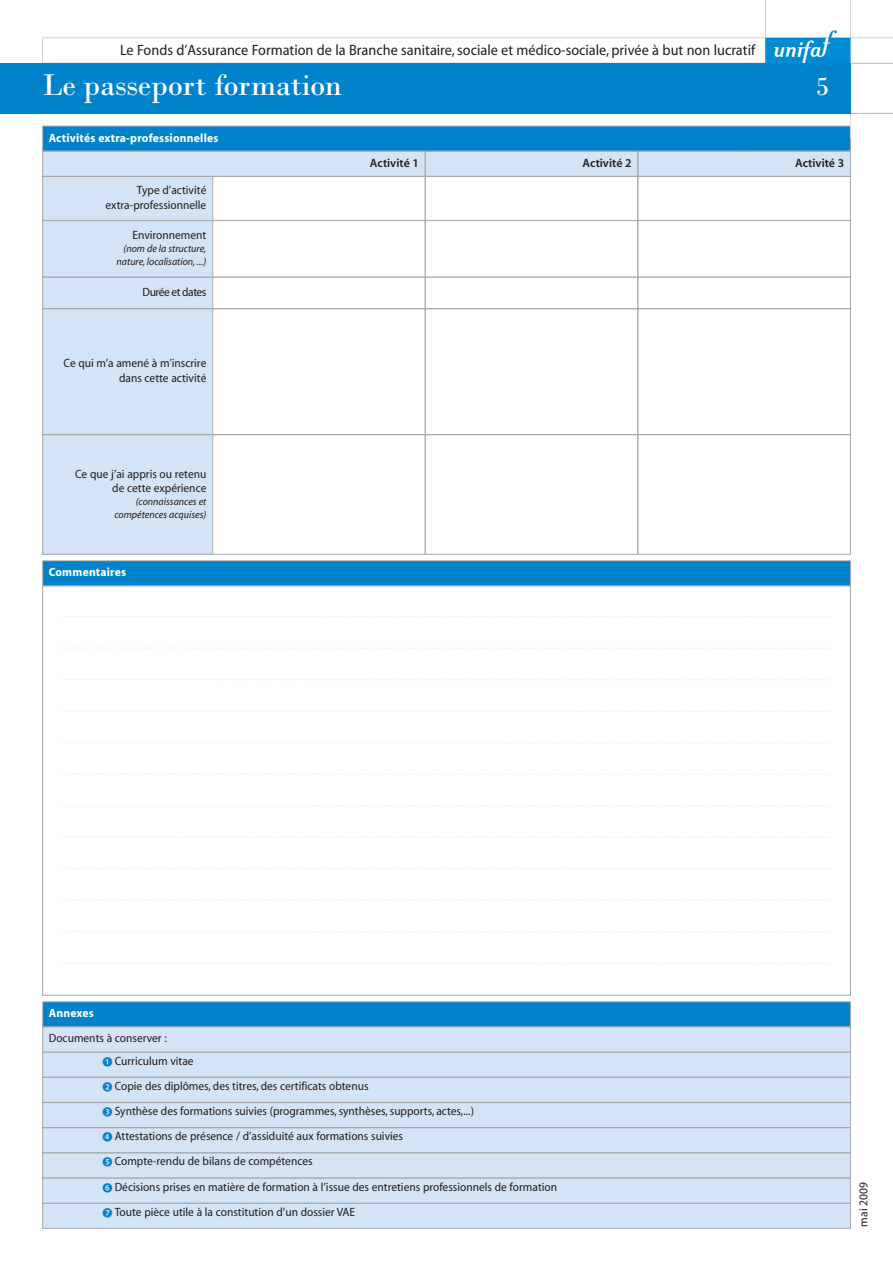
<style>
.page{position:relative;width:893px;height:1263px;background:#fff}
.page>*{position:absolute;margin:0;border:0;box-sizing:border-box;transform-origin:0 0}
.t1{font:31.5px "Bodoni";letter-spacing:-.015em;color:#fff}
.t2{font:30px "UNIFAF Logotypes";color:#008cd2}
.t3{font:27px "Bodoni";color:#fff}
.t4{font:15px "UNIFAF";color:#231f20}
.t5{font:12px/25.2px "UNIFAF";color:#231f20;text-align:right}
.t6{font:700 12px "UNIFAF";letter-spacing:.015em;color:#fff}
.t7{font:500 12px "UNIFAF";color:#231f20}
.t8{font:12px "UNIFAF";letter-spacing:-.04em;color:#231f20}
.t9{font:italic 10.5px/12.6px "UNIFAF";color:#231f20;text-align:right}
.s1{color:#fff}
.s2{font-family:"UNIFAF Pictogrammes";font-size:9px;color:#0083ca}
</style>
<div class="page">
<div style="left:43px;top:177px;width:169px;height:43px;background:#d4e3f5"></div>
<div style="left:43px;top:176px;width:170px;height:44px;border:1px solid #a7a8ab"></div>
<div style="left:43px;top:221px;width:169px;height:56px;background:#d4e3f5"></div>
<div style="left:43px;top:221px;width:170px;height:56px;border:1px solid #a7a8ab"></div>
<div style="left:43px;top:277px;width:169px;height:31px;background:#d4e3f5"></div>
<div style="left:43px;top:277px;width:170px;height:32px;border:1px solid #a7a8ab"></div>
<div style="left:43px;top:309px;width:169px;height:125px;background:#d4e3f5"></div>
<div style="left:43px;top:309px;width:170px;height:126px;border:1px solid #a7a8ab"></div>
<div style="left:43px;top:435px;width:169px;height:119px;background:#d4e3f5"></div>
<div style="left:43px;top:435px;width:170px;height:119px;border:1px solid #a7a8ab"></div>
<div style="left:43px;top:126px;width:807px;height:25px;background:#0083ca"></div>
<div style="left:43px;top:1002px;width:807px;height:25px;background:#0083ca"></div>
<div style="left:43px;top:1002px;width:807px;height:25px;border:1px solid #a7a8ab"></div>
<div style="left:213px;top:176px;width:212px;height:44px;border:1px solid #a7a8ab"></div>
<div style="left:213px;top:221px;width:212px;height:56px;border:1px solid #a7a8ab"></div>
<div style="left:213px;top:277px;width:212px;height:32px;border:1px solid #a7a8ab"></div>
<div style="left:213px;top:309px;width:212px;height:126px;border:1px solid #a7a8ab"></div>
<div style="left:425px;top:176px;width:213px;height:44px;border:1px solid #a7a8ab"></div>
<div style="left:425px;top:221px;width:213px;height:56px;border:1px solid #a7a8ab"></div>
<div style="left:425px;top:277px;width:213px;height:32px;border:1px solid #a7a8ab"></div>
<div style="left:425px;top:309px;width:213px;height:126px;border:1px solid #a7a8ab"></div>
<div style="left:638px;top:176px;width:212px;height:44px;border:1px solid #a7a8ab"></div>
<div style="left:638px;top:221px;width:212px;height:56px;border:1px solid #a7a8ab"></div>
<div style="left:638px;top:277px;width:212px;height:32px;border:1px solid #a7a8ab"></div>
<div style="left:638px;top:309px;width:212px;height:126px;border:1px solid #a7a8ab"></div>
<div style="left:43px;top:151px;width:382px;height:25px;background:#d4e3f5"></div>
<div style="left:43px;top:151px;width:382px;height:25px;border:1px solid #a7a8ab"></div>
<div style="left:425px;top:151px;width:213px;height:25px;background:#d4e3f5"></div>
<div style="left:425px;top:151px;width:213px;height:25px;border:1px solid #a7a8ab"></div>
<div style="left:638px;top:151px;width:212px;height:25px;background:#d4e3f5"></div>
<div style="left:638px;top:151px;width:212px;height:25px;border:1px solid #a7a8ab"></div>
<div style="left:43px;top:1052px;width:807px;height:25px;background:#d4e3f5"></div>
<div style="left:43px;top:1052px;width:807px;height:25px;border:1px solid #a7a8ab"></div>
<div style="left:43px;top:1078px;width:807px;height:24px;background:#d4e3f5"></div>
<div style="left:43px;top:1077px;width:807px;height:25px;border:1px solid #a7a8ab"></div>
<div style="left:43px;top:1103px;width:807px;height:24px;background:#d4e3f5"></div>
<div style="left:43px;top:1102px;width:807px;height:26px;border:1px solid #a7a8ab"></div>
<div style="left:43px;top:1128px;width:807px;height:25px;background:#d4e3f5"></div>
<div style="left:43px;top:1128px;width:807px;height:25px;border:1px solid #a7a8ab"></div>
<div style="left:43px;top:1153px;width:807px;height:25px;background:#d4e3f5"></div>
<div style="left:43px;top:1153px;width:807px;height:25px;border:1px solid #a7a8ab"></div>
<div style="left:43px;top:1178px;width:807px;height:25px;background:#d4e3f5"></div>
<div style="left:43px;top:1178px;width:807px;height:25px;border:1px solid #a7a8ab"></div>
<div style="left:43px;top:1027px;width:807px;height:25px;background:#d4e3f5"></div>
<div style="left:43px;top:1027px;width:807px;height:25px;border:1px solid #a7a8ab"></div>
<div style="left:425px;top:435px;width:213px;height:119px;border:1px solid #a7a8ab"></div>
<hr style="left:43px;top:38px;width:849px;height:1px;background:#d1d3d4">
<hr style="left:850px;top:0;width:1px;height:139px;background:#d1d3d4">
<hr style="left:765px;top:0;width:1px;height:63px;background:#d1d3d4">
<svg style="left:42px;top:38px;width:1px;height:25px"></svg>
<hr style="left:43px;top:63px;width:849px;height:1px;background:#b2b4b6">
<hr style="left:0;top:113px;width:892px;height:1px;background:#b2b4b6">
<div style="left:0;top:63px;width:850px;height:50px;background:#0083ca"></div>
<div style="left:43px;top:561px;width:807px;height:25px;background:#0083ca"></div>
<div style="left:43px;top:561px;width:807px;height:25px;border:1px solid #a7a8ab"></div>
<svg style="left:63px;top:616px;width:767px;height:1px"></svg>
<svg style="left:63px;top:647px;width:767px;height:2px"></svg>
<svg style="left:63px;top:679px;width:767px;height:1px"></svg>
<svg style="left:63px;top:710px;width:767px;height:2px"></svg>
<svg style="left:63px;top:742px;width:767px;height:1px"></svg>
<svg style="left:63px;top:773px;width:767px;height:2px"></svg>
<svg style="left:63px;top:805px;width:767px;height:1px"></svg>
<svg style="left:63px;top:836px;width:767px;height:2px"></svg>
<svg style="left:63px;top:868px;width:767px;height:1px"></svg>
<svg style="left:63px;top:899px;width:767px;height:2px"></svg>
<svg style="left:63px;top:931px;width:767px;height:1px"></svg>
<svg style="left:63px;top:962px;width:767px;height:2px"></svg>
<div style="left:43px;top:1204px;width:807px;height:24px;background:#d4e3f5"></div>
<div style="left:43px;top:1203px;width:807px;height:25px;border:1px solid #a7a8ab"></div>
<p class="t4" style="left:120px;top:45px;width:637px">Le Fonds d’Assurance Formation de la Branche sanitaire, sociale et médico-sociale, privée à but non lucratif</p>
<h2 class="t2" style="left:765px;top:30px;width:177px">b<span class="s1">l</span></h2>
<h1 class="t1" style="left:43px;top:72px;width:301px">Le passeport formation</h1>
<h3 class="t3" style="left:816px;top:75px;width:15px">5</h3>
<p class="t6" style="left:49px;top:133px;width:171px">Activités extra-professionnelles</p>
<p class="t5" style="left:105px;top:184px;width:102px;line-height:14.4px">Type d’activité extra-professionnelle</p>
<p class="t5" style="left:133px;top:223px;width:75px">Environnement</p>
<p class="t9" style="left:117px;top:243px;width:91px">(nom de la structure, nature, localisation, ...)</p>
<p class="t8" style="left:143px;top:287px;width:65px">Durée et dates</p>
<p class="t5" style="left:64px;top:357px;width:144px;line-height:14.4px">Ce qui m’a amené à m’inscrire dans cette activité</p>
<p class="t5" style="left:75px;top:467px;width:133px;line-height:14.4px">Ce que j’ai appris ou retenu de cette expérience</p>
<p class="t9" style="left:114px;top:496px;width:93px">(connaissances et compétences acquises)</p>
<p class="t6" style="left:49px;top:568px;width:79px">Commentaires</p>
<p class="t7" style="left:370px;top:158px;width:51px">Activité 1</p>
<p class="t7" style="left:583px;top:158px;width:51px">Activité 2</p>
<p class="t7" style="left:795px;top:158px;width:51px">Activité 3</p>
<p class="t6" style="left:49px;top:1009px;width:47px">Annexes</p>
<p class="t5" style="left:49px;top:1027px;width:120px">Documents à conserver :</p>
<p class="t5" style="left:103px;top:1049px;width:456px;text-align:left"><span class="s2">1</span> Curriculum vitae<br><span class="s2">2</span> Copie des diplômes, des titres, des certificats obtenus<br><span class="s2">3</span> Synthèse des formations suivies (programmes, synthèses, supports, actes,...)<br><span class="s2">4</span> Attestations de présence / d’assiduité aux formations suivies<br><span class="s2">5</span> Compte-rendu de bilans de compétences<br><span class="s2">6</span> Décisions prises en matière de formation à l’issue des entretiens professionnels de formation</p>
<p class="t5" style="left:103px;top:1200px;width:254px"><span class="s2">7</span> Toute pièce utile à la constitution d’un dossier VAE</p>
<p class="t5" style="left:852px;top:1227px;width:46px;rotate:-90deg">mai 2009</p>
</div>
